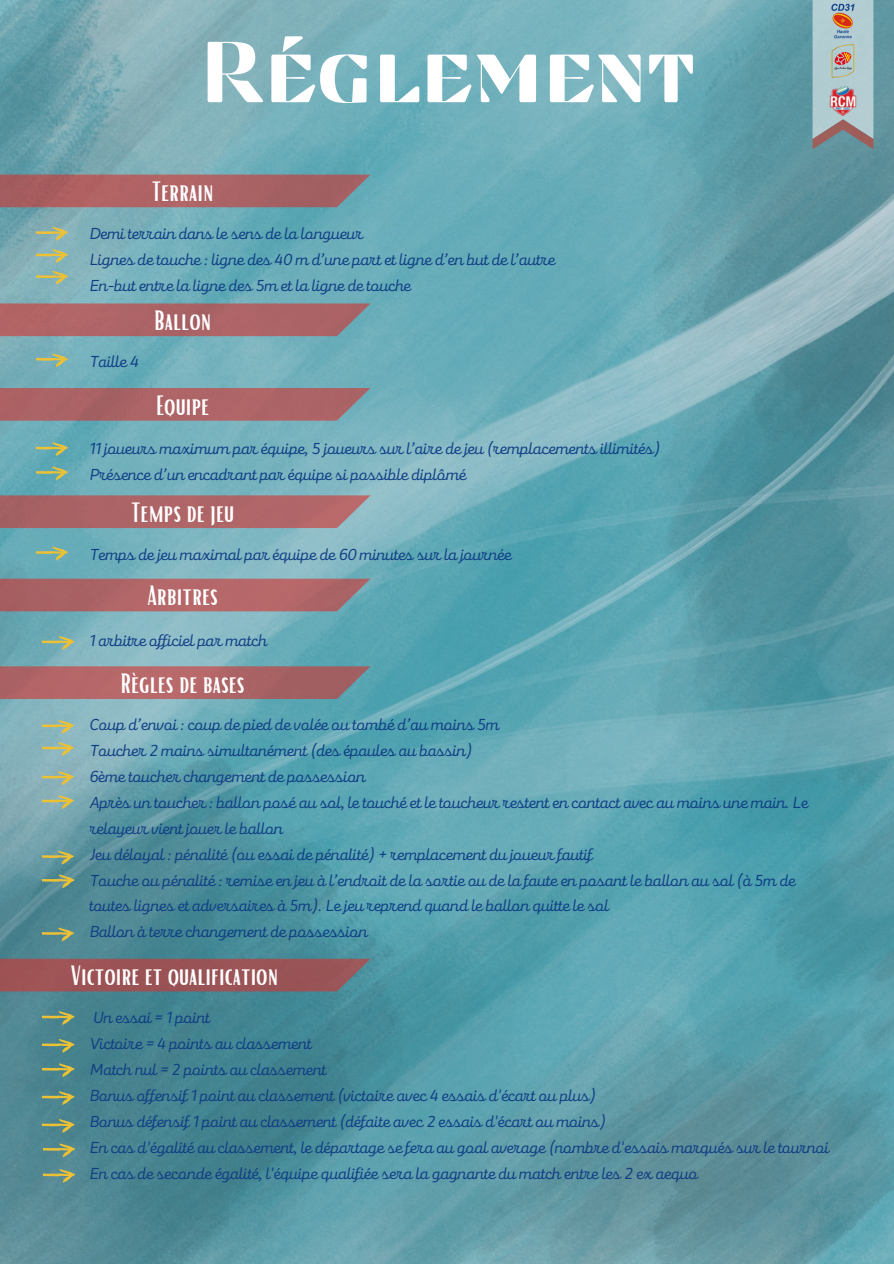
<style>
.page{position:relative;width:894px;height:1264px;background:#fff}
.page>*{position:absolute;margin:0;border:0;box-sizing:border-box;transform-origin:0 0}
.t1{font:86.25px "Findel Display";color:#fff}
.t2{font:27px "Bright";color:#fff}
.t3{font:16.5px/26px "Mixa";color:#0e3d85}
</style>
<div class="page">
<img style="left:0;top:0;width:893px;height:1263px">
<svg style="left:0;top:174px;width:370px;height:33px;background:#a66567"></svg>
<svg style="left:0;top:303px;width:370px;height:33px;background:#a9686a"></svg>
<svg style="left:0;top:388px;width:370px;height:32px;background:#a96669"></svg>
<svg style="left:0;top:495px;width:370px;height:33px;background:#ab696b"></svg>
<svg style="left:0;top:578px;width:370px;height:33px;background:#ab696c"></svg>
<svg style="left:0;top:666px;width:370px;height:33px;background:#aa676a"></svg>
<svg style="left:0;top:958px;width:370px;height:33px;background:#95575a"></svg>
<svg style="left:36px;top:227px;width:32px;height:13px"></svg>
<svg style="left:36px;top:249px;width:32px;height:14px"></svg>
<svg style="left:36px;top:271px;width:32px;height:13px"></svg>
<svg style="left:36px;top:353px;width:32px;height:14px"></svg>
<svg style="left:36px;top:442px;width:32px;height:14px"></svg>
<svg style="left:36px;top:466px;width:32px;height:14px"></svg>
<svg style="left:36px;top:546px;width:32px;height:14px"></svg>
<svg style="left:43px;top:636px;width:31px;height:13px"></svg>
<svg style="left:42px;top:720px;width:32px;height:13px"></svg>
<svg style="left:42px;top:742px;width:32px;height:13px"></svg>
<svg style="left:42px;top:771px;width:32px;height:13px"></svg>
<svg style="left:42px;top:795px;width:32px;height:13px"></svg>
<svg style="left:42px;top:850px;width:32px;height:14px"></svg>
<svg style="left:43px;top:874px;width:31px;height:14px"></svg>
<svg style="left:43px;top:1011px;width:31px;height:13px"></svg>
<svg style="left:43px;top:1039px;width:31px;height:13px"></svg>
<svg style="left:43px;top:1063px;width:31px;height:13px"></svg>
<svg style="left:43px;top:1091px;width:31px;height:13px"></svg>
<svg style="left:43px;top:1119px;width:31px;height:13px"></svg>
<svg style="left:43px;top:1143px;width:32px;height:13px"></svg>
<svg style="left:43px;top:1169px;width:32px;height:13px"></svg>
<svg style="left:812px;top:0;width:61px;height:149px;background:#a1b1b5"></svg>
<img style="left:818px;top:36px;width:49px;height:50px">
<img style="left:819px;top:0;width:47px;height:45px">
<svg style="left:42px;top:927px;width:32px;height:14px"></svg>
<img style="left:826px;top:85px;width:32px;height:33px">
<h1 class="t1" style="left:200px;top:22px;width:496px">Réglement</h1>
<h2 class="t2" style="left:152px;top:174px;width:63px">Terrain</h2>
<p class="t3" style="left:89px;top:219px;width:467px">Demi terrain dans le sens de la longueur<br>Lignes de touche : ligne des 40 m d’une part et ligne d’en but de l’autre<br>En-but entre la ligne des 5m et la ligne de touche</p>
<p class="t3" style="left:89px;top:347px;width:51px">Taille 4</p>
<h2 class="t2" style="left:154px;top:303px;width:58px">Ballon</h2>
<h2 class="t2" style="left:156px;top:387px;width:54px">Equipe</h2>
<p class="t3" style="left:89px;top:434px;width:572px">11 joueurs maximum par équipe, 5 joueurs sur l’aire de jeu (remplacements illimités)<br>Présence d’un encadrant par équipe si possible diplômé</p>
<h2 class="t2" style="left:131px;top:495px;width:104px">Temps de jeu</h2>
<p class="t3" style="left:89px;top:540px;width:423px">Temps de jeu maximal par équipe de 60 minutes sur la journée</p>
<h2 class="t2" style="left:147px;top:578px;width:72px">Arbitres</h2>
<p class="t3" style="left:89px;top:626px;width:179px">1 arbitre officiel par match</p>
<h2 class="t2" style="left:121px;top:666px;width:125px">Règles de bases</h2>
<p class="t3" style="left:89px;top:710px;width:720px">Coup d’envoi : coup de pied de volée ou tombé d’au moins 5m<br>Toucher 2 mains simultanément (des épaules au bassin)<br>6ème toucher changement de possession<br>Après un toucher : ballon posé au sol, le touché et le toucheur restent en contact avec au moins une main. Le relayeur vient jouer le ballon<br>Jeu déloyal : pénalité (ou essai de pénalité) + remplacement du joueur fautif<br>Touche ou pénalité : remise en jeu à l’endroit de la sortie ou de la faute en posant le ballon au sol (à 5m de toutes lignes et adversaires à 5m). Le jeu reprend quand le ballon quitte le sol<br>Ballon à terre changement de possession</p>
<h2 class="t2" style="left:71px;top:958px;width:208px">Victoire et qualification</h2>
<p class="t3" style="left:89px;top:1003px;width:740px">Un essai = 1 point<br>Victoire = 4 points au classement<br>Match nul = 2 points au classement<br>Bonus offensif 1 point au classement (victoire avec 4 essais d'écart ou plus)<br>Bonus défensif 1 point au classement (défaite avec 2 essais d'écart ou moins)<br>En cas d'égalité au classement, le départage se fera au goal average (nombre d'essais marqués sur le tournoi En cas de seconde égalité, l'équipe qualifiée sera la gagnante du match entre les 2 ex aequo</p>
</div>
